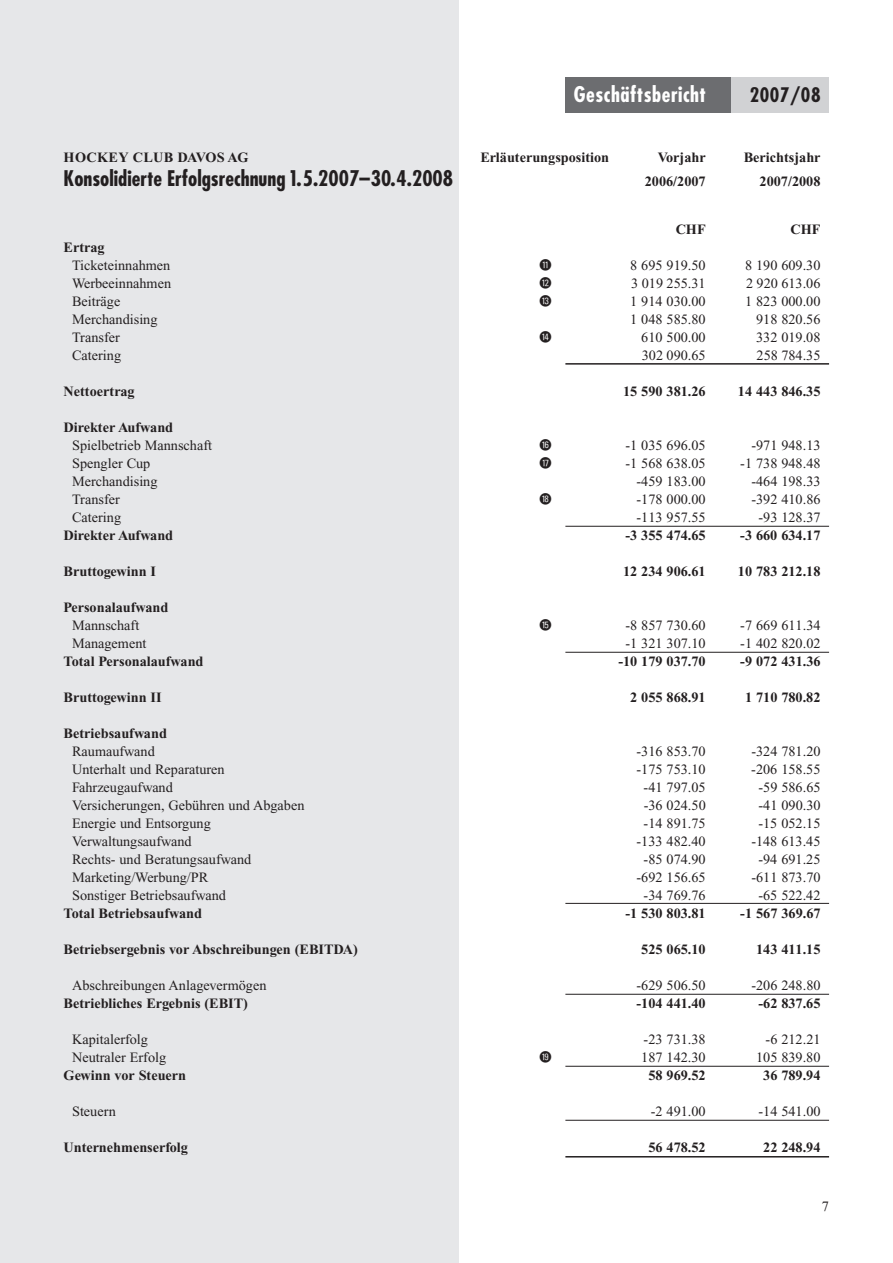
<style>
.page{position:relative;width:893px;height:1263px;background:#fff}
.page>*{position:absolute;margin:0;border:0;box-sizing:border-box;transform-origin:0 0}
.t1{font:700 condensed 21px "Futura";color:#231f20}
.t2{font:700 condensed 21px "Futura";letter-spacing:.025em;color:#fff}
.t3{font:700 condensed 19.5px "Futura";letter-spacing:.025em;color:#231f20}
.t4{font:14.25px "Times";color:#231f20}
.t5{font:700 14.25px "Times";color:#231f20}
.t6{font:700 14.25px "Times";letter-spacing:.025em;color:#231f20}
.t7{font:14.25px "Negativ Kreise";color:#231f20}
</style>
<div class="page">
<div style="left:565px;top:77px;width:167px;height:36px;background:#6c6d70"></div>
<div style="left:731px;top:77px;width:98px;height:36px;background:#d1d2d4"></div>
<div style="left:0;top:0;width:459px;height:1263px;background:#e6e7e9"></div>
<hr style="left:565px;top:363px;width:264px;height:2px;background:#231f20">
<hr style="left:565px;top:526px;width:264px;height:1px;background:#231f20">
<hr style="left:565px;top:652px;width:264px;height:1px;background:#231f20">
<hr style="left:565px;top:903px;width:264px;height:1px;background:#231f20">
<hr style="left:565px;top:994px;width:264px;height:1px;background:#231f20">
<hr style="left:565px;top:1066px;width:264px;height:1px;background:#231f20">
<hr style="left:565px;top:1120px;width:264px;height:1px;background:#231f20">
<hr style="left:565px;top:1156px;width:264px;height:2px;background:#231f20">
<h1 class="t2" style="left:574px;top:84px;width:134px">Geschäftsbericht</h1>
<h2 class="t3" style="left:750px;top:86px;width:72px">2007/08</h2>
<p class="t6" style="left:64px;top:153px;width:186px">HOCKEY CLUB DAVOS AG</p>
<p class="t5" style="left:480px;top:153px;width:130px">Erläuterungsposition</p>
<p class="t5" style="left:658px;top:153px;width:50px">Vorjahr</p>
<p class="t5" style="left:744px;top:153px;width:78px">Berichtsjahr</p>
<h1 class="t1" style="left:64px;top:169px;width:391px">Konsolidierte Erfolgsrechnung 1.5.2007–30.4.2008</h1>
<p class="t5" style="left:645px;top:177px;width:62px">2006/2007</p>
<p class="t5" style="left:759px;top:177px;width:62px">2007/2008</p>
<p class="t5" style="left:676px;top:225px;width:32px">CHF</p>
<p class="t5" style="left:790px;top:225px;width:32px">CHF</p>
<p class="t5" style="left:64px;top:243px;width:43px">Ertrag</p>
<p class="t4" style="left:72px;top:260px;width:100px">Ticketeinnahmen</p>
<p class="t7" style="left:540px;top:257px;width:13px">+</p>
<p class="t4" style="left:630px;top:260px;width:77px">8 695 919.50</p>
<p class="t4" style="left:745px;top:260px;width:77px">8 190 609.30</p>
<p class="t4" style="left:72px;top:278px;width:101px">Werbeeinnahmen</p>
<p class="t7" style="left:540px;top:275px;width:13px">"</p>
<p class="t4" style="left:631px;top:278px;width:76px">3 019 255.31</p>
<p class="t4" style="left:746px;top:278px;width:76px">2 920 613.06</p>
<p class="t4" style="left:72px;top:296px;width:50px">Beiträge</p>
<p class="t7" style="left:540px;top:293px;width:13px">*</p>
<p class="t4" style="left:630px;top:296px;width:77px">1 914 030.00</p>
<p class="t4" style="left:745px;top:296px;width:77px">1 823 000.00</p>
<p class="t4" style="left:72px;top:314px;width:87px">Merchandising</p>
<p class="t4" style="left:630px;top:314px;width:77px">1 048 585.80</p>
<p class="t4" style="left:756px;top:314px;width:66px">918 820.56</p>
<p class="t4" style="left:72px;top:332px;width:49px">Transfer</p>
<p class="t7" style="left:540px;top:329px;width:13px">ç</p>
<p class="t4" style="left:641px;top:332px;width:66px">610 500.00</p>
<p class="t4" style="left:756px;top:332px;width:66px">332 019.08</p>
<p class="t4" style="left:72px;top:350px;width:51px">Catering</p>
<p class="t4" style="left:642px;top:350px;width:65px">302 090.65</p>
<p class="t4" style="left:756px;top:350px;width:65px">258 784.35</p>
<p class="t5" style="left:64px;top:387px;width:73px">Nettoertrag</p>
<p class="t5" style="left:623px;top:387px;width:84px">15 590 381.26</p>
<p class="t5" style="left:738px;top:387px;width:84px">14 443 846.35</p>
<p class="t5" style="left:64px;top:423px;width:111px">Direkter Aufwand</p>
<p class="t4" style="left:72px;top:440px;width:142px">Spielbetrieb Mannschaft</p>
<p class="t7" style="left:540px;top:437px;width:13px">&amp;</p>
<p class="t4" style="left:625px;top:440px;width:82px">-1 035 696.05</p>
<p class="t4" style="left:751px;top:440px;width:71px">-971 948.13</p>
<p class="t4" style="left:72px;top:458px;width:80px">Spengler Cup</p>
<p class="t7" style="left:540px;top:455px;width:13px">/</p>
<p class="t4" style="left:625px;top:458px;width:82px">-1 568 638.05</p>
<p class="t4" style="left:740px;top:458px;width:82px">-1 738 948.48</p>
<p class="t4" style="left:72px;top:476px;width:87px">Merchandising</p>
<p class="t4" style="left:636px;top:476px;width:71px">-459 183.00</p>
<p class="t4" style="left:751px;top:476px;width:71px">-464 198.33</p>
<p class="t4" style="left:72px;top:494px;width:49px">Transfer</p>
<p class="t7" style="left:540px;top:491px;width:13px">(</p>
<p class="t4" style="left:636px;top:494px;width:71px">-178 000.00</p>
<p class="t4" style="left:751px;top:494px;width:71px">-392 410.86</p>
<p class="t4" style="left:72px;top:512px;width:51px">Catering</p>
<p class="t4" style="left:636px;top:512px;width:71px">-113 957.55</p>
<p class="t4" style="left:758px;top:512px;width:64px">-93 128.37</p>
<p class="t5" style="left:64px;top:531px;width:111px">Direkter Aufwand</p>
<p class="t5" style="left:625px;top:531px;width:82px">-3 355 474.65</p>
<p class="t5" style="left:740px;top:531px;width:82px">-3 660 634.17</p>
<p class="t5" style="left:64px;top:567px;width:94px">Bruttogewinn I</p>
<p class="t5" style="left:623px;top:567px;width:84px">12 234 906.61</p>
<p class="t5" style="left:738px;top:567px;width:84px">10 783 212.18</p>
<p class="t5" style="left:64px;top:603px;width:106px">Personalaufwand</p>
<p class="t4" style="left:72px;top:620px;width:69px">Mannschaft</p>
<p class="t7" style="left:540px;top:617px;width:13px">%</p>
<p class="t4" style="left:625px;top:620px;width:82px">-8 857 730.60</p>
<p class="t4" style="left:740px;top:620px;width:82px">-7 669 611.34</p>
<p class="t4" style="left:72px;top:638px;width:76px">Management</p>
<p class="t4" style="left:625px;top:638px;width:82px">-1 321 307.10</p>
<p class="t4" style="left:740px;top:638px;width:82px">-1 402 820.02</p>
<p class="t5" style="left:64px;top:657px;width:141px">Total Personalaufwand</p>
<p class="t5" style="left:618px;top:657px;width:89px">-10 179 037.70</p>
<p class="t5" style="left:740px;top:657px;width:82px">-9 072 431.36</p>
<p class="t5" style="left:64px;top:693px;width:100px">Bruttogewinn II</p>
<p class="t5" style="left:630px;top:693px;width:77px">2 055 868.91</p>
<p class="t5" style="left:745px;top:693px;width:77px">1 710 780.82</p>
<p class="t5" style="left:64px;top:729px;width:105px">Betriebsaufwand</p>
<p class="t4" style="left:72px;top:746px;width:84px">Raumaufwand</p>
<p class="t4" style="left:636px;top:746px;width:71px">-316 853.70</p>
<p class="t4" style="left:751px;top:746px;width:71px">-324 781.20</p>
<p class="t4" style="left:72px;top:764px;width:154px">Unterhalt und Reparaturen</p>
<p class="t4" style="left:636px;top:764px;width:71px">-175 753.10</p>
<p class="t4" style="left:751px;top:764px;width:71px">-206 158.55</p>
<p class="t4" style="left:72px;top:782px;width:102px">Fahrzeugaufwand</p>
<p class="t4" style="left:644px;top:782px;width:64px">-41 797.05</p>
<p class="t4" style="left:758px;top:782px;width:64px">-59 586.65</p>
<p class="t4" style="left:72px;top:800px;width:234px">Versicherungen, Gebühren und Abgaben</p>
<p class="t4" style="left:644px;top:800px;width:64px">-36 024.50</p>
<p class="t4" style="left:758px;top:800px;width:64px">-41 090.30</p>
<p class="t4" style="left:72px;top:818px;width:140px">Energie und Entsorgung</p>
<p class="t4" style="left:644px;top:818px;width:64px">-14 891.75</p>
<p class="t4" style="left:758px;top:818px;width:64px">-15 052.15</p>
<p class="t4" style="left:72px;top:836px;width:121px">Verwaltungsaufwand</p>
<p class="t4" style="left:636px;top:836px;width:71px">-133 482.40</p>
<p class="t4" style="left:751px;top:836px;width:71px">-148 613.45</p>
<p class="t4" style="left:72px;top:854px;width:181px">Rechts- und Beratungsaufwand</p>
<p class="t4" style="left:644px;top:854px;width:64px">-85 074.90</p>
<p class="t4" style="left:758px;top:854px;width:64px">-94 691.25</p>
<p class="t4" style="left:72px;top:872px;width:138px">Marketing/Werbung/PR</p>
<p class="t4" style="left:636px;top:872px;width:71px">-692 156.65</p>
<p class="t4" style="left:751px;top:872px;width:71px">-611 873.70</p>
<p class="t4" style="left:72px;top:890px;width:155px">Sonstiger Betriebsaufwand</p>
<p class="t4" style="left:644px;top:890px;width:64px">-34 769.76</p>
<p class="t4" style="left:758px;top:890px;width:64px">-65 522.42</p>
<p class="t5" style="left:64px;top:909px;width:140px">Total Betriebsaufwand</p>
<p class="t5" style="left:625px;top:909px;width:82px">-1 530 803.81</p>
<p class="t5" style="left:740px;top:909px;width:82px">-1 567 369.67</p>
<p class="t5" style="left:64px;top:945px;width:296px">Betriebsergebnis vor Abschreibungen (EBITDA)</p>
<p class="t5" style="left:641px;top:945px;width:66px">525 065.10</p>
<p class="t5" style="left:756px;top:945px;width:66px">143 411.15</p>
<p class="t4" style="left:72px;top:980px;width:196px">Abschreibungen Anlagevermögen</p>
<p class="t4" style="left:636px;top:980px;width:71px">-629 506.50</p>
<p class="t4" style="left:751px;top:980px;width:71px">-206 248.80</p>
<p class="t5" style="left:64px;top:999px;width:186px">Betriebliches Ergebnis (EBIT)</p>
<p class="t5" style="left:636px;top:999px;width:71px">-104 441.40</p>
<p class="t5" style="left:758px;top:999px;width:64px">-62 837.65</p>
<p class="t4" style="left:72px;top:1034px;width:77px">Kapitalerfolg</p>
<p class="t4" style="left:644px;top:1034px;width:64px">-23 731.38</p>
<p class="t4" style="left:765px;top:1034px;width:56px">-6 212.21</p>
<p class="t4" style="left:72px;top:1052px;width:96px">Neutraler Erfolg</p>
<p class="t7" style="left:540px;top:1049px;width:13px">)</p>
<p class="t4" style="left:641px;top:1052px;width:66px">187 142.30</p>
<p class="t4" style="left:756px;top:1052px;width:66px">105 839.80</p>
<p class="t5" style="left:64px;top:1071px;width:124px">Gewinn vor Steuern</p>
<p class="t5" style="left:648px;top:1071px;width:59px">58 969.52</p>
<p class="t5" style="left:763px;top:1071px;width:59px">36 789.94</p>
<p class="t4" style="left:72px;top:1106px;width:45px">Steuern</p>
<p class="t4" style="left:651px;top:1106px;width:56px">-2 491.00</p>
<p class="t4" style="left:758px;top:1106px;width:64px">-14 541.00</p>
<p class="t5" style="left:64px;top:1143px;width:126px">Unternehmenserfolg</p>
<p class="t5" style="left:648px;top:1143px;width:59px">56 478.52</p>
<p class="t5" style="left:763px;top:1143px;width:59px">22 248.94</p>
<p class="t4" style="left:822px;top:1201px;width:9px">7</p>
</div>
